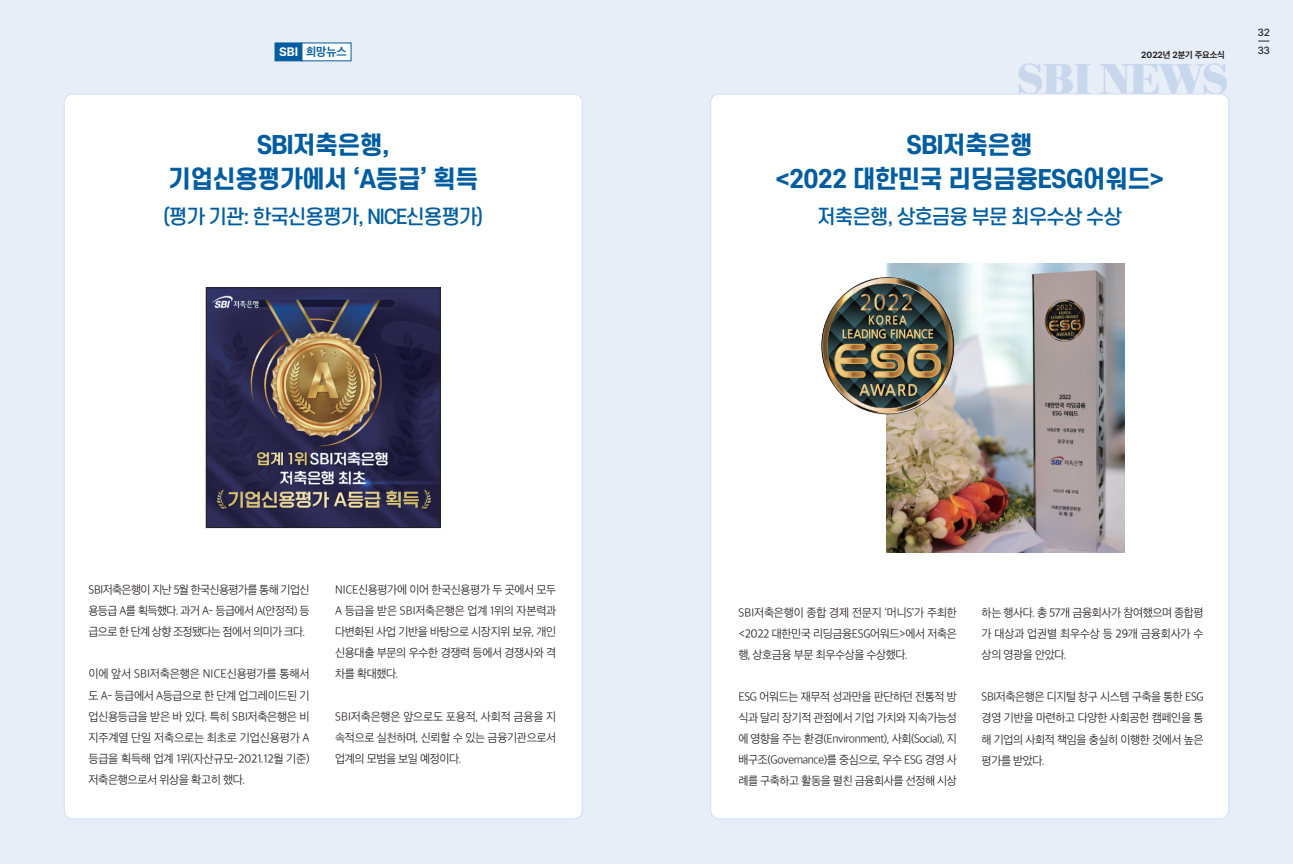
<style>
.page{position:relative;width:1293px;height:864px;background:#fff}
.page>*{position:absolute;margin:0;border:0;box-sizing:border-box;transform-origin:0 0}
.t1{font:700 45px "Bodoni URW";letter-spacing:-.04em;color:#c9d7ed}
.t2{font:800 24px/33px "S Core Dream 7";letter-spacing:-.03em;color:#005da0;text-align:center}
.t3{font:500 19.5px "S Core Dream 5";letter-spacing:-.06em;color:#005da0}
.t4{font:12px/21px "Apple SD Gothic Neo L00";letter-spacing:-.035em;color:#231f20;text-align:justify}
.t5{font:12px "Apple SD Gothic Neo B00";color:#005da0}
.t6{font:500 10.2px/18px "Inter";color:#231f20}
.t7{font:700 9px "Pretendard";letter-spacing:-.01em;color:#231f20}
.s1{font-family:"Inter";font-weight:700;color:#fff}
</style>
<div class="page">
<div style="left:0;top:0;width:1293px;height:863px;background:#e8eef8"></div>
<div style="left:301px;top:43px;width:50px;height:18px;background:#fff"></div>
<div style="left:275px;top:43px;width:27px;height:18px;background:#005da0;border:1px solid #005da0"></div>
<div style="left:64px;top:94px;width:518px;height:724px;background:#fff;border-radius:9px"></div>
<img style="left:208px;top:289px;width:230px;height:236px">
<div style="left:206px;top:287px;width:234px;height:240px;border:1px solid #231f20"></div>
<div style="left:710px;top:94px;width:518px;height:724px;background:#fff;border-radius:9px"></div>
<img style="left:886px;top:264px;width:238px;height:288px">
<img style="left:821px;top:269px;width:148px;height:152px">
<p class="t5" style="left:279px;top:43px;width:69px"><span class="s1">SBI</span> 희망뉴스</p>
<p class="t7" style="left:1141px;top:48px;width:85px">2022년 2분기 주요소식</p>
<h2 class="t2" style="left:168px;top:128px;width:312px">SBI저축은행, 기업신용평가에서 ‘A등급’ 획득</h2>
<h3 class="t3" style="left:163px;top:202px;width:322px">(평가 기관: 한국신용평가, NICE신용평가)</h3>
<h1 class="t1" style="left:1017px;top:53px;width:214px">SBI NEWS</h1>
<h2 class="t2" style="left:775px;top:128px;width:390px">SBI저축은행<br>&lt;2022 대한민국 리딩금융ESG어워드&gt;</h2>
<h3 class="t3" style="left:817px;top:202px;width:306px">저축은행, 상호금융 부문 최우수상 수상</h3>
<p class="t6" style="left:1257px;top:23px;width:14px">32<br>33</p>
<p class="t4" style="left:88px;top:578px;width:223px">SBI저축은행이 지난 5월 한국신용평가를 통해 기업신 용등급 A를 획득했다. 과거 A- 등급에서 A(안정적) 등 급으로 한 단계 상향 조정됐다는 점에서 의미가 크다.</p>
<p class="t4" style="left:88px;top:662px;width:223px">이에 앞서 SBI저축은행은 NICE신용평가를 통해서 도 A- 등급에서 A등급으로 한 단계 업그레이드된 기 업신용등급을 받은 바 있다. 특히 SBI저축은행은 비 지주계열 단일 저축으로는 최초로 기업신용평가 A 등급을 획득해 업계 1위(자산규모-2021.12월 기준) 저축은행으로서 위상을 확고히 했다.</p>
<p class="t4" style="left:335px;top:578px;width:223px">NICE신용평가에 이어 한국신용평가 두 곳에서 모두 A 등급을 받은 SBI저축은행은 업계 1위의 자본력과 다변화된 사업 기반을 바탕으로 시장지위 보유, 개인 신용대출 부문의 우수한 경쟁력 등에서 경쟁사와 격 차를 확대했다.</p>
<p class="t4" style="left:335px;top:704px;width:223px">SBI저축은행은 앞으로도 포용적, 사회적 금융을 지 속적으로 실천하며, 신뢰할 수 있는 금융기관으로서 업계의 모범을 보일 예정이다.</p>
<p class="t4" style="left:738px;top:600px;width:220px">SBI저축은행이 종합 경제 전문지 ‘머니S’가 주최한 &lt;2022 대한민국 리딩금융ESG어워드&gt;에서 저축은 행, 상호금융 부문 최우수상을 수상했다.</p>
<p class="t4" style="left:738px;top:684px;width:220px">ESG 어워드는 재무적 성과만을 판단하던 전통적 방 식과 달리 장기적 관점에서 기업 가치와 지속가능성 에 영향을 주는 환경(Environment), 사회(Social), 지 배구조(Governance)를 중심으로, 우수 ESG 경영 사 례를 구축하고 활동을 펼친 금융회사를 선정해 시상</p>
<p class="t4" style="left:981px;top:601px;width:224px">하는 행사다. 총 57개 금융회사가 참여했으며 종합평 가 대상과 업권별 최우수상 등 29개 금융회사가 수 상의 영광을 안았다.</p>
<p class="t4" style="left:981px;top:685px;width:224px">SBI저축은행은 디지털 창구 시스템 구축을 통한 ESG 경영 기반을 마련하고 다양한 사회공헌 캠페인을 통 해 기업의 사회적 책임을 충실히 이행한 것에서 높은 평가를 받았다.</p>
</div>
